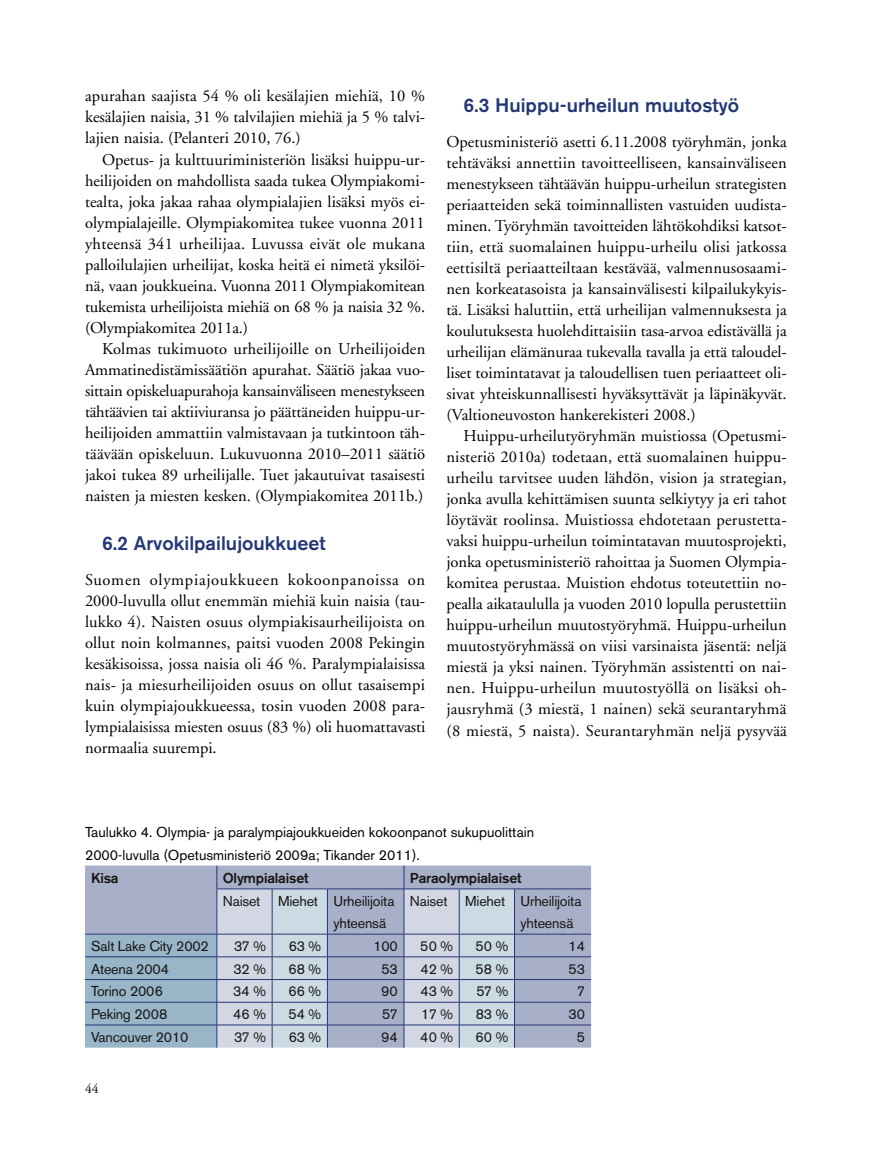
<style>
.page{position:relative;width:893px;height:1149px;background:#fff}
.page>*{position:absolute;margin:0;border:0;box-sizing:border-box;transform-origin:0 0}
.t1{font:500 19.5px "Akzidenz Grotesk BE";color:#243776}
.t2{font:16.5px/21px "Adobe Garamond";color:#000;text-align:justify}
.t3{font:14.25px/22.5px "Akzidenz Grotesk BE";letter-spacing:-.015em;color:#161512}
.t4{font:14.25px/22.5px "Akzidenz Grotesk BE";color:#000}
.t5{font:500 14.25px "Akzidenz Grotesk BE";letter-spacing:-.015em;color:#161512}
.t6{font:13.5px "Adobe Garamond";color:#000}
</style>
<div class="page">
<div style="left:515px;top:865px;width:76px;height:182px;background:#a8afc8"></div>
<hr style="left:514px;top:888px;width:77px;height:1px;background:#243776">
<hr style="left:514px;top:933px;width:77px;height:1px;background:#243776">
<hr style="left:514px;top:956px;width:77px;height:1px;background:#243776">
<hr style="left:514px;top:978px;width:77px;height:1px;background:#243776">
<hr style="left:514px;top:1001px;width:77px;height:1px;background:#243776">
<hr style="left:514px;top:1024px;width:77px;height:1px;background:#243776">
<svg style="left:85px;top:865px;width:430px;height:182px;background:#b0bcd0"></svg>
<p class="t2" style="left:85px;top:86px;width:342px">apurahan saajista 54 % oli kesälajien miehiä, 10 % kesälajien naisia, 31 % talvilajien miehiä ja 5 % talvi&shy;lajien naisia. (Pelanteri 2010, 76.)</p>
<p class="t2" style="left:85px;top:149px;width:342px;text-indent:17px">Opetus- ja kulttuuriministeriön lisäksi huippu-ur&shy;heilijoiden on mahdollista saada tukea Olympiakomi&shy;tealta, joka jakaa rahaa olympialajien lisäksi myös ei&shy;olympialajeille. Olympiakomitea tukee vuonna 2011 yhteensä 341 urheilijaa. Luvussa eivät ole mukana palloilulajien urheilijat, koska heitä ei nimetä yksilöi&shy;nä, vaan joukkueina. Vuonna 2011 Olympiakomitean tukemista urheilijoista miehiä on 68 % ja naisia 32 %. (Olympiakomitea 2011a.)</p>
<p class="t2" style="left:85px;top:338px;width:342px;text-indent:17px">Kolmas tukimuoto urheilijoille on Urheilijoiden Ammatinedistämissäätiön apurahat. Säätiö jakaa vuo&shy;sittain opiskeluapurahoja kansainväliseen menestykseen tähtäävien tai aktiiviuransa jo päättäneiden huippu-ur&shy;heilijoiden ammattiin valmistavaan ja tutkintoon täh&shy;täävään opiskeluun. Lukuvuonna 2010–2011 säätiö jakoi tukea 89 urheilijalle. Tuet jakautuivat tasaisesti naisten ja miesten kesken. (Olympiakomitea 2011b.)</p>
<p class="t1" style="left:102px;top:531px;width:225px">6.2 Arvokilpailujoukkueet</p>
<p class="t2" style="left:85px;top:569px;width:342px">Suomen olympiajoukkueen kokoonpanoissa on 2000-luvulla ollut enemmän miehiä kuin naisia (tau&shy;lukko 4). Naisten osuus olympiakisaurheilijoista on ollut noin kolmannes, paitsi vuoden 2008 Pekingin kesäkisoissa, jossa naisia oli 46 %. Paralympialaisissa nais- ja miesurheilijoiden osuus on ollut tasaisempi kuin olympiajoukkueessa, tosin vuoden 2008 para&shy;lympialaisissa miesten osuus (83 %) oli huomattavasti normaalia suurempi.</p>
<p class="t1" style="left:463px;top:93px;width:277px">6.3 Huippu-urheilun muutostyö</p>
<p class="t2" style="left:446px;top:131px;width:342px">Opetusministeriö asetti 6.11.2008 työryhmän, jonka tehtäväksi annettiin tavoitteelliseen, kansainväliseen menestykseen tähtäävän huippu-urheilun strategisten periaatteiden sekä toiminnallisten vastuiden uudista&shy;minen. Työryhmän tavoitteiden lähtökohdiksi katsot&shy;tiin, että suomalainen huippu-urheilu olisi jatkossa eettisiltä periaatteiltaan kestävää, valmennusosaami&shy;nen korkeatasoista ja kansainvälisesti kilpailukykyis&shy;tä. Lisäksi haluttiin, että urheilijan valmennuksesta ja koulutuksesta huolehdittaisiin tasa-arvoa edistävällä ja urheilijan elämänuraa tukevalla tavalla ja että taloudel&shy;liset toimintatavat ja taloudellisen tuen periaatteet oli&shy;sivat yhteiskunnallisesti hyväksyttävät ja läpinäkyvät. (Valtioneuvoston hankerekisteri 2008.)</p>
<p class="t2" style="left:446px;top:426px;width:342px;text-indent:17px">Huippu-urheilutyöryhmän muistiossa (Opetusmi&shy;nisteriö 2010a) todetaan, että suomalainen huippu&shy;urheilu tarvitsee uuden lähdön, vision ja strategian, jonka avulla kehittämisen suunta selkiytyy ja eri tahot löytävät roolinsa. Muistiossa ehdotetaan perustetta&shy;vaksi huippu-urheilun toimintatavan muutosprojekti, jonka opetusministeriö rahoittaa ja Suomen Olympia&shy;komitea perustaa. Muistion ehdotus toteutettiin no&shy;pealla aikataululla ja vuoden 2010 lopulla perustettiin huippu-urheilun muutostyöryhmä. Huippu-urheilun muutostyöryhmässä on viisi varsinaista jäsentä: neljä miestä ja yksi nainen. Työryhmän assistentti on nai&shy;nen. Huippu-urheilun muutostyöllä on lisäksi oh&shy;jausryhmä (3 miestä, 1 nainen) sekä seurantaryhmä (8 miestä, 5 naista). Seurantaryhmän neljä pysyvää</p>
<p class="t4" style="left:85px;top:820px;width:451px">Taulukko 4. Olympia- ja paralympiajoukkueiden kokoonpanot sukupuolittain<br>2000-luvulla (Opetusministeriö 2009a; Tikander 2011).</p>
<p class="t5" style="left:91px;top:868px;width:29px">Kisa</p>
<p class="t5" style="left:223px;top:868px;width:87px">Olympialaiset</p>
<p class="t5" style="left:410px;top:868px;width:113px">Paraolympialaiset</p>
<p class="t3" style="left:333px;top:889px;width:63px;text-indent:-111px">Naiset Miehet Urheilijoita yhteensä</p>
<p class="t3" style="left:520px;top:889px;width:63px;text-indent:-111px">Naiset Miehet Urheilijoita yhteensä</p>
<p class="t3" style="left:91px;top:934px;width:119px">Salt Lake City 2002</p>
<p class="t3" style="left:234px;top:934px;width:34px">37 %</p>
<p class="t3" style="left:289px;top:934px;width:34px">63 %</p>
<p class="t3" style="left:373px;top:934px;width:26px">100</p>
<p class="t3" style="left:420px;top:934px;width:34px">50 %</p>
<p class="t3" style="left:476px;top:934px;width:34px">50 %</p>
<p class="t3" style="left:569px;top:934px;width:18px">14</p>
<p class="t3" style="left:91px;top:957px;width:80px">Ateena 2004</p>
<p class="t3" style="left:233px;top:957px;width:34px">32 %</p>
<p class="t3" style="left:288px;top:957px;width:34px">68 %</p>
<p class="t3" style="left:382px;top:957px;width:18px">53</p>
<p class="t3" style="left:421px;top:957px;width:34px">42 %</p>
<p class="t3" style="left:476px;top:957px;width:34px">58 %</p>
<p class="t3" style="left:569px;top:957px;width:18px">53</p>
<p class="t3" style="left:91px;top:979px;width:73px">Torino 2006</p>
<p class="t3" style="left:233px;top:979px;width:34px">34 %</p>
<p class="t3" style="left:288px;top:979px;width:34px">66 %</p>
<p class="t3" style="left:381px;top:979px;width:18px">90</p>
<p class="t3" style="left:421px;top:979px;width:34px">43 %</p>
<p class="t3" style="left:476px;top:979px;width:34px">57 %</p>
<p class="t3" style="left:577px;top:979px;width:10px">7</p>
<p class="t3" style="left:91px;top:1002px;width:78px">Peking 2008</p>
<p class="t3" style="left:233px;top:1002px;width:34px">46 %</p>
<p class="t3" style="left:288px;top:1002px;width:34px">54 %</p>
<p class="t3" style="left:382px;top:1002px;width:17px">57</p>
<p class="t3" style="left:421px;top:1002px;width:34px">17 %</p>
<p class="t3" style="left:476px;top:1002px;width:34px">83 %</p>
<p class="t3" style="left:568px;top:1002px;width:18px">30</p>
<p class="t3" style="left:91px;top:1025px;width:99px">Vancouver 2010</p>
<p class="t3" style="left:234px;top:1025px;width:34px">37 %</p>
<p class="t3" style="left:289px;top:1025px;width:34px">63 %</p>
<p class="t3" style="left:381px;top:1025px;width:18px">94</p>
<p class="t3" style="left:420px;top:1025px;width:34px">40 %</p>
<p class="t3" style="left:476px;top:1025px;width:34px">60 %</p>
<p class="t3" style="left:577px;top:1025px;width:10px">5</p>
<p class="t6" style="left:85px;top:1081px;width:15px">44</p>
</div>
